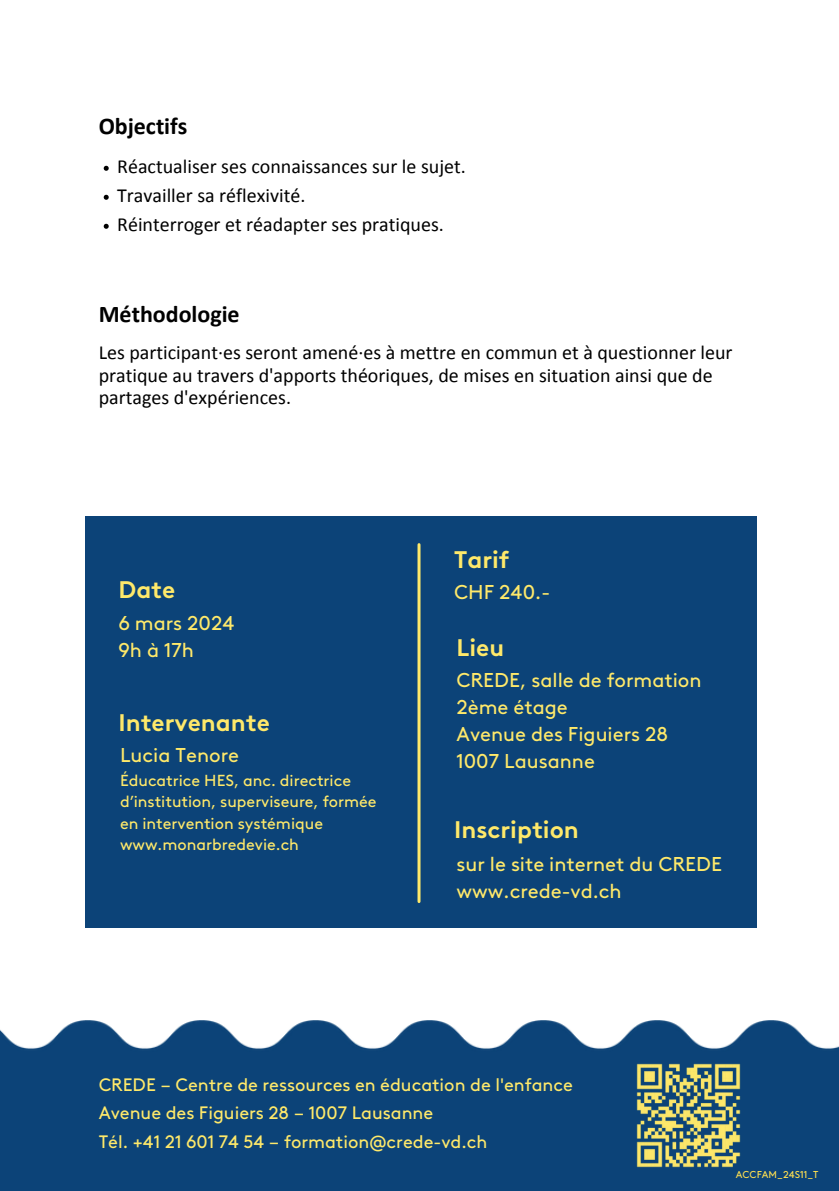
<style>
.page{position:relative;width:839px;height:1191px;background:#fff}
.page>*{position:absolute;margin:0;border:0;box-sizing:border-box;transform-origin:0 0}
.t1{font:700 24px "Brown LL";color:#ffe96a}
.t2{font:700 24px "Calibri";color:#000}
.t3{font:20px/22.4px "Calibri";color:#000}
.t4{font:20px "Brown LL";color:#ffe96a}
.t5{font:18px "Brown LL";color:#ffe96a}
.t6{font:16px/21.6px "Brown LL";color:#ffe96a}
.t7{font:10px "Brown LL";color:#fedf50}
</style>
<div class="page">
<div style="left:85px;top:516px;width:671px;height:412px;background:#0c4378"></div>
<img style="left:0;top:1020px;width:838px;height:171px">
<img style="left:623px;top:1050px;width:130px;height:131px">
<svg style="left:104px;top:166px;width:5px;height:5px"></svg>
<svg style="left:104px;top:195px;width:5px;height:5px"></svg>
<svg style="left:104px;top:224px;width:5px;height:5px"></svg>
<hr style="left:417px;top:545px;width:3px;height:357px;background:#ffe96a">
<p class="t2" style="left:99px;top:116px;width:90px">Objectifs</p>
<p class="t3" style="left:117px;top:157px;width:350px">Réactualiser ses connaissances sur le sujet.</p>
<p class="t3" style="left:117px;top:186px;width:190px">Travailler sa réflexivité.</p>
<p class="t3" style="left:117px;top:215px;width:328px">Réinterroger et réadapter ses pratiques.</p>
<p class="t2" style="left:99px;top:304px;width:142px">Méthodologie</p>
<p class="t3" style="left:99px;top:343px;width:635px">Les participant·es seront amené·es à mettre en commun et à questionner leur pratique au travers d'apports théoriques, de mises en situation ainsi que de partages d'expériences.</p>
<p class="t1" style="left:118px;top:575px;width:58px">Date</p>
<p class="t4" style="left:118px;top:611px;width:118px">6 mars 2024</p>
<p class="t4" style="left:118px;top:638px;width:77px">9h à 17h</p>
<p class="t1" style="left:118px;top:708px;width:153px">Intervenante</p>
<p class="t4" style="left:120px;top:743px;width:120px">Lucia Tenore</p>
<p class="t6" style="left:120px;top:769px;width:258px">Éducatrice HES, anc. directrice d’institution, superviseure, formée en intervention systémique</p>
<p class="t6" style="left:120px;top:834px;width:180px">www.monarbredevie.ch</p>
<p class="t1" style="left:454px;top:545px;width:57px">Tarif</p>
<p class="t4" style="left:454px;top:580px;width:97px">CHF 240.-</p>
<p class="t1" style="left:456px;top:634px;width:49px">Lieu</p>
<p class="t4" style="left:456px;top:668px;width:246px">CREDE, salle de formation</p>
<p class="t4" style="left:456px;top:695px;width:113px">2ème étage</p>
<p class="t4" style="left:456px;top:722px;width:213px">Avenue des Figuiers 28</p>
<p class="t4" style="left:456px;top:749px;width:140px">1007 Lausanne</p>
<p class="t1" style="left:454px;top:815px;width:126px">Inscription</p>
<p class="t4" style="left:456px;top:852px;width:267px">sur le site internet du CREDE</p>
<p class="t4" style="left:456px;top:879px;width:166px">www.crede-vd.ch</p>
<p class="t5" style="left:99px;top:1074px;width:476px">CREDE – Centre de ressources en éducation de l'enfance</p>
<p class="t5" style="left:99px;top:1102px;width:336px">Avenue des Figuiers 28 – 1007 Lausanne</p>
<p class="t5" style="left:99px;top:1131px;width:390px">Tél. +41 21 601 74 54 – formation@crede-vd.ch</p>
<p class="t7" style="left:735px;top:1169px;width:84px">ACCFAM_24S11_T</p>
</div>
